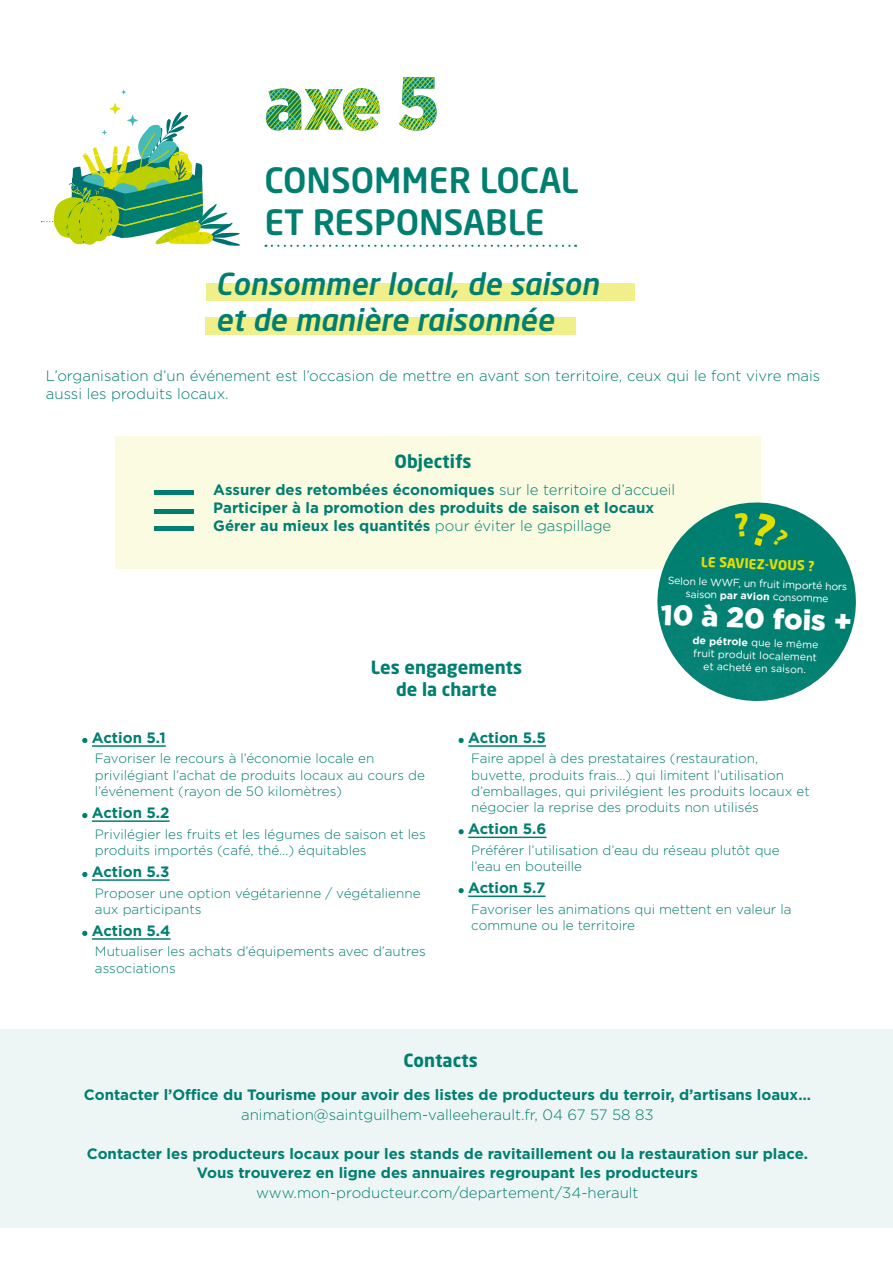
<style>
.page{position:relative;width:893px;height:1263px;background:#fff}
.page>*{position:absolute;margin:0;border:0;box-sizing:border-box;transform-origin:0 0}
.t1{font:900 75px "Gotham Narrow";color:#007f71}
.t2{font:500 34.5px/41.4px "Neo Sans W1 G";color:#007f71}
.t3{font:italic 500 30px/36px "Neo Sans W1 G";color:#007f71}
.t4{font:900 28.5px "Gotham";color:#fff}
.t5{font:700 18px/21.6px "Neo Sans W1 G";color:#007f71;text-align:center}
.t6{font:700 15px/18px "Gotham";color:#007f71}
.t7{font:300 15px/18px "Gotham";color:#007f71}
.t8{font:300 13.5px/16.2px "Gotham";color:#007f71}
.t9{font:700 13.5px "Neo Sans W1 G";color:#e2de00}
.t10{font:10.5px/12.6px "Gotham";color:#fff;text-align:center}
.s1{font-weight:300}
.s2{font-weight:700}
</style>
<div class="page">
<div style="left:206px;top:317px;width:370px;height:17px;background:#f1ef8a"></div>
<div style="left:206px;top:283px;width:428px;height:18px;background:#f1ef8a"></div>
<div style="left:0;top:1029px;width:893px;height:199px;background:#eef6f5"></div>
<svg style="left:272px;top:245px;width:304px;height:2px"></svg>
<div style="left:116px;top:437px;width:645px;height:132px;background:#fbfbe1"></div>
<div style="left:155px;top:490px;width:39px;height:5px;background:#007f71"></div>
<hr style="left:155px;top:509px;width:39px;height:4px;background:#007f71">
<hr style="left:92px;top:745px;width:74px;height:2px;background:#007f71">
<hr style="left:92px;top:820px;width:78px;height:2px;background:#007f71">
<hr style="left:92px;top:879px;width:78px;height:2px;background:#007f71">
<hr style="left:92px;top:938px;width:79px;height:2px;background:#007f71">
<svg style="left:82px;top:738px;width:5px;height:5px"></svg>
<svg style="left:82px;top:813px;width:5px;height:5px"></svg>
<svg style="left:82px;top:872px;width:5px;height:5px"></svg>
<svg style="left:82px;top:931px;width:5px;height:5px"></svg>
<hr style="left:468px;top:745px;width:78px;height:2px;background:#007f71">
<hr style="left:468px;top:836px;width:78px;height:2px;background:#007f71">
<hr style="left:468px;top:895px;width:78px;height:2px;background:#007f71">
<svg style="left:458px;top:738px;width:6px;height:5px"></svg>
<svg style="left:458px;top:829px;width:6px;height:5px"></svg>
<svg style="left:458px;top:888px;width:6px;height:5px"></svg>
<img style="left:657px;top:502px;width:199px;height:199px">
<hr style="left:155px;top:526px;width:39px;height:4px;background:#007f71">
<svg style="left:41px;top:103px;width:199px;height:143px"></svg>
<svg style="left:121px;top:89px;width:5px;height:6px"></svg>
<div style="left:735px;top:512px;width:54px;height:36px;background:#007f71"></div>
<h1 class="t1" style="left:264px;top:54px;width:176px">axe 5</h1>
<h2 class="t2" style="left:264px;top:159px;width:316px">CONSOMMER LOCAL<br>ET RESPONSABLE</h2>
<h3 class="t3" style="left:216px;top:266px;width:385px">Consommer local, de saison et de manière raisonnée</h3>
<p class="t7" style="left:46px;top:366px;width:776px">L’organisation d’un événement est l’occasion de mettre en avant son territoire, ceux qui le font vivre mais aussi les produits locaux.</p>
<h3 class="t5" style="left:395px;top:450px;width:79px">Objectifs</h3>
<p class="t6" style="left:213px;top:480px;width:464px">Assurer des retombées économiques <span class="s1">sur le territoire d’accueil<br></span>Participer à la promotion des produits de saison et locaux<br>Gérer au mieux les quantités <span class="s1">pour éviter le gaspillage</span></p>
<h3 class="t5" style="left:371px;top:656px;width:153px">Les engagements de la charte</h3>
<p class="t9" style="left:701px;top:553px;width:115px;rotate:2deg">LE SAVIEZ-VOUS ?</p>
<p class="t10" style="left:668px;top:574px;width:181px;rotate:2deg">Selon le WWF, un fruit importé hors saison <span class="s2">par avion</span> consomme</p>
<h3 class="t4" style="left:661px;top:595px;width:193px;rotate:2deg">10 à 20 fois +</h3>
<p class="t10" style="left:693px;top:634px;width:127px;rotate:2deg"><span class="s2">de pétrole</span> que le même fruit produit localement et acheté en saison.</p>
<p class="t6" style="left:92px;top:729px;width:75px">Action 5.1</p>
<p class="t8" style="left:95px;top:750px;width:332px">Favoriser le recours à l’économie locale en privilégiant l’achat de produits locaux au cours de l’événement (rayon de 50 kilomètres)</p>
<p class="t6" style="left:92px;top:804px;width:79px">Action 5.2</p>
<p class="t8" style="left:95px;top:825px;width:332px">Privilégier les fruits et les légumes de saison et les produits importés (café, thé…) équitables</p>
<p class="t6" style="left:92px;top:863px;width:79px">Action 5.3</p>
<p class="t8" style="left:95px;top:884px;width:327px">Proposer une option végétarienne / végétalienne aux participants</p>
<p class="t6" style="left:92px;top:921px;width:80px">Action 5.4</p>
<p class="t8" style="left:95px;top:943px;width:332px">Mutualiser les achats d’équipements avec d’autres associations</p>
<p class="t6" style="left:468px;top:729px;width:79px">Action 5.5</p>
<p class="t8" style="left:471px;top:750px;width:340px">Faire appel à des prestataires (restauration, buvette, produits frais…) qui limitent l’utilisation d’emballages, qui privilégient les produits locaux et négocier la reprise des produits non utilisés</p>
<p class="t6" style="left:468px;top:820px;width:80px">Action 5.6</p>
<p class="t8" style="left:471px;top:841px;width:310px">Préférer l’utilisation d’eau du réseau plutôt que l’eau en bouteille</p>
<p class="t6" style="left:468px;top:879px;width:79px">Action 5.7</p>
<p class="t8" style="left:471px;top:900px;width:322px">Favoriser les animations qui mettent en valeur la commune ou le territoire</p>
<h3 class="t5" style="left:404px;top:1049px;width:76px">Contacts</h3>
<p class="t6" style="left:84px;top:1086px;width:729px">Contacter l’Office du Tourisme pour avoir des listes de producteurs du terroir, d’artisans loaux…</p>
<p class="t7" style="left:241px;top:1105px;width:414px">animation@saintguilhem-valleeherault.fr, 04 67 57 58 83</p>
<p class="t6" style="left:87px;top:1143px;width:723px;line-height:19.5px;text-align:center">Contacter les producteurs locaux pour les stands de ravitaillement ou la restauration sur place.<br>Vous trouverez en ligne des annuaires regroupant les producteurs</p>
<p class="t7" style="left:256px;top:1183px;width:384px">www.mon-producteur.com/departement/34-herault</p>
</div>
